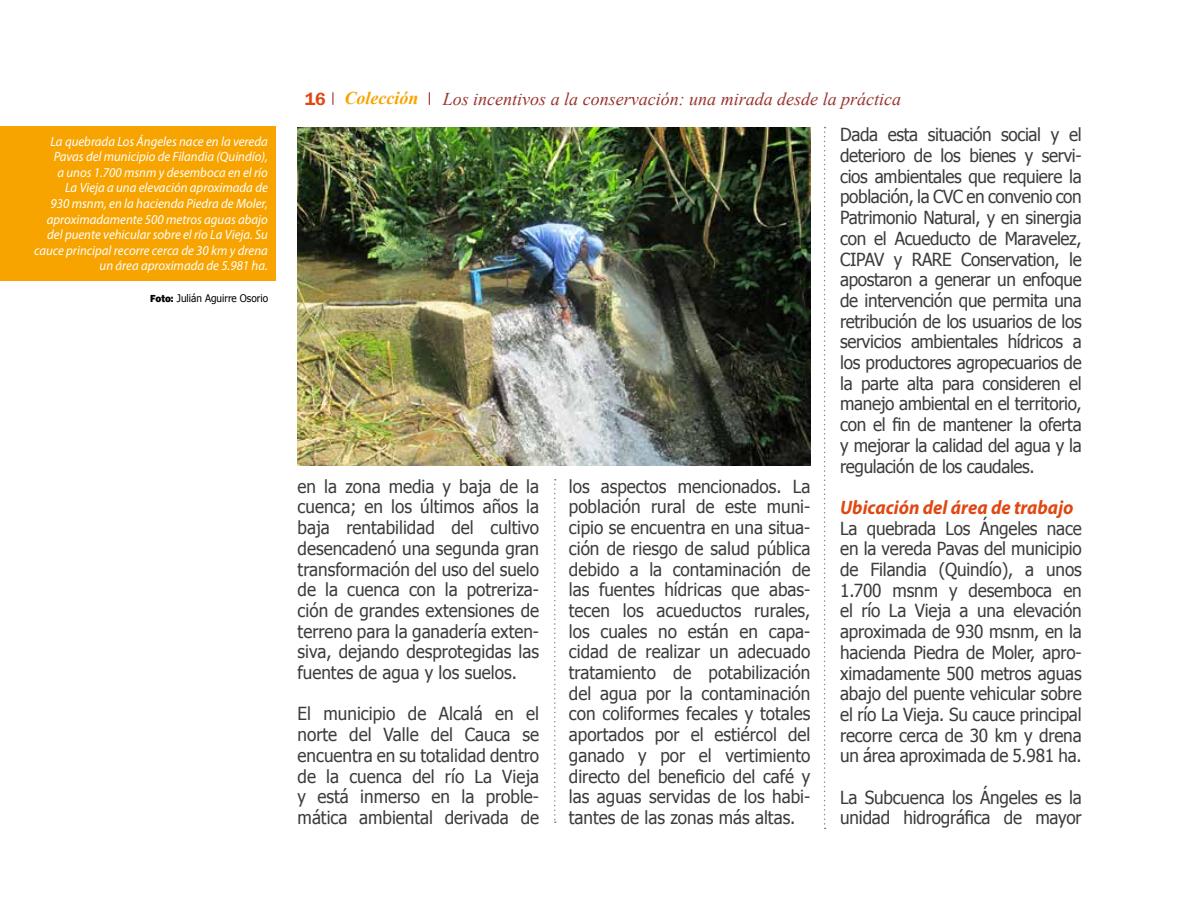
<style>
.page{position:relative;width:1188px;height:918px;background:#fff}
.page>*{position:absolute;margin:0;border:0;box-sizing:border-box;transform-origin:0 0}
.t1{font:italic 700 19.5px "Myriad Pro";color:#e04812;scale:.95 1}
.t2{font:18px/20.7px "Tahoma";letter-spacing:-.01em;color:#3c3c3b;text-align:justify;scale:.95 1}
.t3{font:italic 18px "Times New Roman";color:#99332d}
.t4{font:italic 700 18px "Times New Roman";color:#f7a400}
.t5{font:italic 13.5px/15.5px "Myriad Pro";color:#fff;text-align:right;scale:.95 1}
.t6{font:10.5px "Tahoma";color:#000;scale:.95 1}
.s1{font-family:"Franklin Gothic";font-weight:800}
.s2{font-family:"Franklin Gothic";font-weight:600;font-style:normal;color:#e04812}
</style>
<div class="page">
<svg style="left:332px;top:92px;width:1px;height:13px"></svg>
<svg style="left:429px;top:92px;width:1px;height:13px"></svg>
<img style="left:298px;top:128px;width:512px;height:337px">
<div style="left:0;top:127px;width:275px;height:154px;background:#f7a400"></div>
<svg style="left:824px;top:127px;width:2px;height:702px"></svg>
<svg style="left:554px;top:479px;width:2px;height:344px"></svg>
<p class="t5" style="left:34px;top:133px;width:248px">La quebrada Los Ángeles nace en la vereda Pavas del municipio de Filandia (Quindío),<br>a unos 1.700 msnm y desemboca en el río<br>La Vieja a una elevación aproximada de<br>930 msnm, en la hacienda Piedra de Moler, aproximadamente 500 metros aguas abajo del puente vehicular sobre el río La Vieja. Su cauce principal recorre cerca de 30 km y drena un área aproximada de 5.981 ha.</p>
<p class="t6" style="left:150px;top:291px;width:126px"><span class="s1">Foto:</span> Julián Aguirre Osorio</p>
<p class="t4" style="left:305px;top:86px;width:115px"><span class="s2">16</span> Colección</p>
<p class="t3" style="left:443px;top:86px;width:460px">Los incentivos a la conservación: una mirada desde la práctica</p>
<p class="t2" style="left:298px;top:477px;width:256px">en la zona media y baja de la cuenca; en los últimos años la baja rentabilidad del cultivo desencadenó una segunda gran transformación del uso del suelo de la cuenca con la potreriza&shy;ción de grandes extensiones de terreno para la ganadería exten&shy;siva, dejando desprotegidas las fuentes de agua y los suelos.</p>
<p class="t2" style="left:298px;top:705px;width:256px">El municipio de Alcalá en el norte del Valle del Cauca se encuentra en su totalidad dentro de la cuenca del río La Vieja y está inmerso en la proble&shy;mática ambiental derivada de</p>
<p class="t2" style="left:569px;top:477px;width:256px">los aspectos mencionados. La población rural de este muni&shy;cipio se encuentra en una situa&shy;ción de riesgo de salud pública debido a la contaminación de las fuentes hídricas que abas&shy;tecen los acueductos rurales, los cuales no están en capa&shy;cidad de realizar un adecuado tratamiento de potabilización del agua por la contaminación con coliformes fecales y totales aportados por el estiércol del ganado y por el vertimiento directo del beneficio del café y las aguas servidas de los habi&shy;tantes de las zonas más altas.</p>
<p class="t2" style="left:840px;top:125px;width:256px">Dada esta situación social y el deterioro de los bienes y servi&shy;cios ambientales que requiere la población, la CVC en convenio con Patrimonio Natural, y en sinergia con el Acueducto de Maravelez, CIPAV y RARE Conservation, le apostaron a generar un enfoque de intervención que permita una retribución de los usuarios de los servicios ambientales hídricos a los productores agropecuarios de la parte alta para consideren el manejo ambiental en el territorio, con el fin de mantener la oferta y mejorar la calidad del agua y la regulación de los caudales.</p>
<p class="t1" style="left:840px;top:495px;width:247px">Ubicación del área de trabajo</p>
<p class="t2" style="left:840px;top:519px;width:256px">La quebrada Los Ángeles nace en la vereda Pavas del municipio de Filandia (Quindío), a unos 1.700 msnm y desemboca en el río La Vieja a una elevación aproximada de 930 msnm, en la hacienda Piedra de Moler, apro&shy;ximadamente 500 metros aguas abajo del puente vehicular sobre el río La Vieja. Su cauce principal recorre cerca de 30 km y drena un área aproximada de 5.981 ha.</p>
<p class="t2" style="left:840px;top:788px;width:256px">La Subcuenca los Ángeles es la unidad hidrográfica de mayor</p>
</div>
